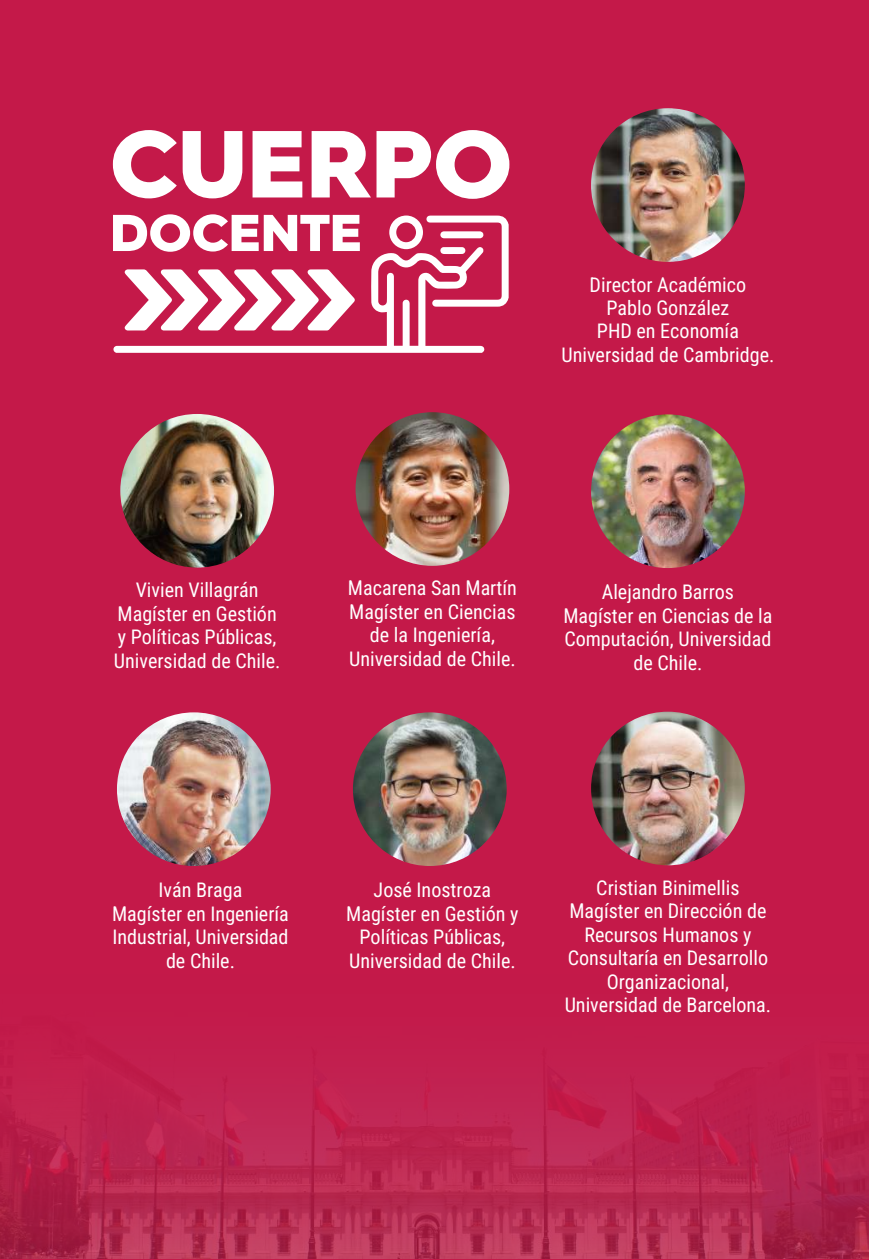
<style>
.page{position:relative;width:869px;height:1260px;background:#fff}
.page>*{position:absolute;margin:0;border:0;box-sizing:border-box;transform-origin:0 0}
.t1{font:900 95.38px "Hurme Geometric Sans 3";color:#fff}
.t2{font:900 51.8px "Hurme Geometric Sans 3";color:#fff}
.t3{font:20.12px/23.4px "Roboto Condensed";color:#fff;text-align:center}
</style>
<div class="page">
<div style="left:0;top:0;width:868px;height:1260px;background:#c41949"></div>
<svg style="left:0;top:819px;width:868px;height:440px"></svg>
<img style="left:591px;top:108px;width:153px;height:154px;border-radius:77px">
<img style="left:120px;top:414px;width:154px;height:154px;border-radius:77px">
<img style="left:355px;top:412px;width:154px;height:154px;border-radius:77px">
<img style="left:591px;top:414px;width:153px;height:154px;border-radius:77px">
<img style="left:591px;top:712px;width:153px;height:153px;border-radius:77px">
<img style="left:117px;top:712px;width:154px;height:154px;border-radius:77px">
<img style="left:353px;top:712px;width:153px;height:154px;border-radius:77px">
<svg style="left:113px;top:215px;width:395px;height:138px"></svg>
<h1 class="t1" style="left:110px;top:97px;width:403px">CUERPO</h1>
<h2 class="t2" style="left:110px;top:197px;width:253px">DOCENTE</h2>
<p class="t3" style="left:561px;top:272px;width:214px">Director Académico<br>Pablo González<br>PHD en Economía<br>Universidad de Cambridge.</p>
<p class="t3" style="left:114px;top:578px;width:168px">Vivien Villagrán<br>Magíster en Gestión y Políticas Públicas,<br>Universidad de Chile.</p>
<p class="t3" style="left:348px;top:576px;width:170px">Macarena San Martín<br>Magíster en Ciencias de la Ingeniería,<br>Universidad de Chile.</p>
<p class="t3" style="left:563px;top:580px;width:210px">Alejandro Barros<br>Magíster en Ciencias de la<br>Computación, Universidad de Chile.</p>
<p class="t3" style="left:112px;top:878px;width:178px">Iván Braga<br>Magíster en Ingeniería<br>Industrial, Universidad de Chile.</p>
<p class="t3" style="left:346px;top:878px;width:174px">José Inostroza<br>Magíster en Gestión y<br>Políticas Públicas,<br>Universidad de Chile.</p>
<p class="t3" style="left:564px;top:875px;width:208px">Cristian Binimellis<br>Magíster en Dirección de<br>Recursos Humanos y<br>Consultaría en Desarrollo<br>Organizacional,<br>Universidad de Barcelona.</p>
</div>
